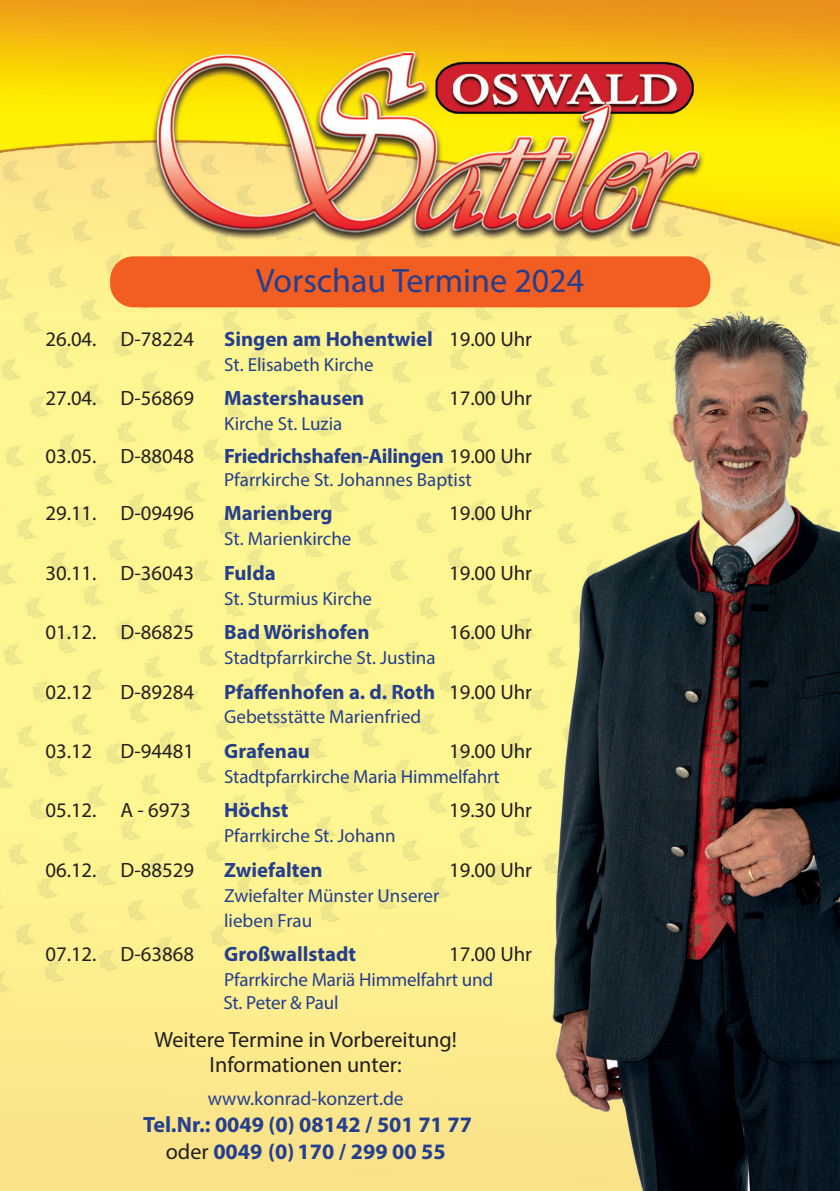
<style>
.page{position:relative;width:840px;height:1191px;background:#fff}
.page>*{position:absolute;margin:0;border:0;box-sizing:border-box;transform-origin:0 0}
.t1{font:34px "Myriad Pro";color:#253f8e}
.t2{font:700 22.2px/27.2px "Myriad Pro";color:#253f8e;text-align:center}
.t3{font:22.2px/25.2px "Myriad Pro";color:#231f20;text-align:center}
.t4{font:20.8px "Myriad Pro";color:#231f20}
.t5{font:700 20.8px "Myriad Pro";color:#253f8e}
.t6{font:700 20.8px "Myriad Pro";letter-spacing:-.02em;color:#253f8e}
.t7{font:19.4px "Myriad Pro";color:#253f8e}
.t8{font:19px/24.8px "Myriad Pro";color:#253f8e}
.s1{font-weight:400;color:#231f20}
</style>
<div class="page">
<img style="left:0;top:0;width:839px;height:1191px">
<div style="left:110px;top:256px;width:600px;height:51px;background:#f25d21;border-radius:23px"></div>
<h1 class="t1" style="left:255px;top:260px;width:330px">Vorschau Termine 2024</h1>
<p class="t4" style="left:45px;top:326px;width:150px">26.04. D-78224</p>
<p class="t5" style="left:224px;top:325px;width:309px">Singen am Hohentwiel <span class="s1">19.00 Uhr</span></p>
<p class="t8" style="left:224px;top:352px;width:151px">St. Elisabeth Kirche</p>
<p class="t4" style="left:45px;top:385px;width:150px">27.04. D-56869</p>
<p class="t5" style="left:224px;top:385px;width:142px">Mastershausen</p>
<p class="t4" style="left:449px;top:385px;width:84px">17.00 Uhr</p>
<p class="t8" style="left:224px;top:411px;width:120px">Kirche St. Luzia</p>
<p class="t4" style="left:45px;top:443px;width:150px">03.05. D-88048</p>
<p class="t6" style="left:224px;top:442px;width:309px">Friedrichshafen-Ailingen <span class="s1">19.00 Uhr</span></p>
<p class="t8" style="left:224px;top:467px;width:249px">Pfarrkirche St. Johannes Baptist</p>
<p class="t4" style="left:45px;top:500px;width:150px">29.11. D-09496</p>
<p class="t5" style="left:224px;top:500px;width:110px">Marienberg</p>
<p class="t4" style="left:449px;top:500px;width:84px">19.00 Uhr</p>
<p class="t8" style="left:224px;top:526px;width:129px">St. Marienkirche</p>
<p class="t4" style="left:45px;top:560px;width:150px">30.11. D-36043</p>
<p class="t5" style="left:224px;top:559px;width:53px">Fulda</p>
<p class="t4" style="left:449px;top:560px;width:84px">19.00 Uhr</p>
<p class="t8" style="left:224px;top:585px;width:149px">St. Sturmius Kirche</p>
<p class="t4" style="left:45px;top:619px;width:150px">01.12. D-86825</p>
<p class="t5" style="left:224px;top:618px;width:147px">Bad Wörishofen</p>
<p class="t4" style="left:449px;top:619px;width:84px">16.00 Uhr</p>
<p class="t8" style="left:224px;top:645px;width:213px">Stadtpfarrkirche St. Justina</p>
<p class="t4" style="left:45px;top:679px;width:48px">02.12</p>
<p class="t4" style="left:120px;top:679px;width:75px">D-89284</p>
<p class="t5" style="left:224px;top:678px;width:309px">Pfaffenhofen a. d. Roth <span class="s1">19.00 Uhr</span></p>
<p class="t8" style="left:224px;top:704px;width:198px">Gebetsstätte Marienfried</p>
<p class="t4" style="left:45px;top:738px;width:48px">03.12</p>
<p class="t4" style="left:120px;top:738px;width:75px">D-94481</p>
<p class="t5" style="left:224px;top:737px;width:87px">Grafenau</p>
<p class="t4" style="left:449px;top:738px;width:84px">19.00 Uhr</p>
<p class="t8" style="left:224px;top:763px;width:277px">Stadtpfarrkirche Maria Himmelfahrt</p>
<p class="t4" style="left:45px;top:797px;width:147px">05.12. A - 6973</p>
<p class="t5" style="left:224px;top:796px;width:66px">Höchst</p>
<p class="t4" style="left:449px;top:797px;width:84px">19.30 Uhr</p>
<p class="t8" style="left:224px;top:823px;width:173px">Pfarrkirche St. Johann</p>
<p class="t4" style="left:45px;top:857px;width:150px">06.12. D-88529</p>
<p class="t5" style="left:224px;top:856px;width:100px">Zwiefalten</p>
<p class="t4" style="left:449px;top:857px;width:84px">19.00 Uhr</p>
<p class="t8" style="left:224px;top:882px;width:216px">Zwiefalter Münster Unserer lieben Frau</p>
<p class="t4" style="left:45px;top:941px;width:150px">07.12. D-63868</p>
<p class="t5" style="left:224px;top:940px;width:133px">Großwallstadt</p>
<p class="t4" style="left:449px;top:941px;width:84px">17.00 Uhr</p>
<p class="t8" style="left:223px;top:967px;width:271px;line-height:22.8px">Pfarrkirche Mariä Himmelfahrt und<br>St. Peter &amp; Paul</p>
<p class="t3" style="left:154px;top:1026px;width:304px">Weitere Termine in Vorbereitung!<br>Informationen unter:</p>
<p class="t7" style="left:208px;top:1086px;width:197px">www.konrad-konzert.de</p>
<p class="t2" style="left:143px;top:1110px;width:330px">Tel.Nr.: 0049 (0) 08142 / 501 71 77 <span class="s1">oder</span> 0049 (0) 170 / 299 00 55</p>
</div>
